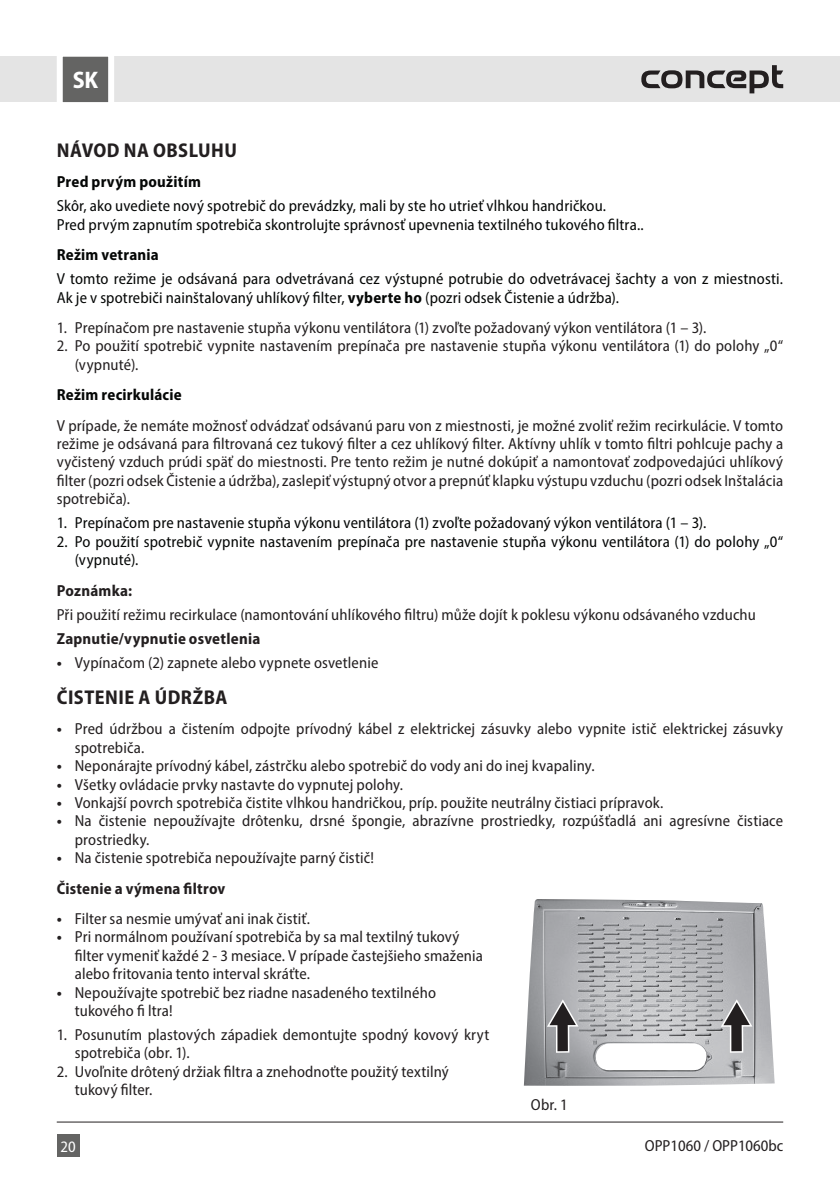
<style>
.page{position:relative;width:840px;height:1191px;background:#fff}
.page>*{position:absolute;margin:0;border:0;box-sizing:border-box;transform-origin:0 0}
.t1{font:700 semi-condensed 24px "Myriad Pro";color:#fff}
.t2{font:700 semi-condensed 20px "Myriad Pro";letter-spacing:.025em;color:#231f20}
.t3{font:semi-condensed 16px/18.4px "Myriad Pro";letter-spacing:.01em;color:#231f20}
.t4{font:semi-condensed 16px/18.4px "Myriad Pro";letter-spacing:.01em;color:#050706}
.t5{font:700 semi-condensed 16px "Myriad Pro";letter-spacing:.015em;color:#050706}
.t6{font:700 semi-condensed 16px "Myriad Pro";letter-spacing:.015em;color:#231f20}
.t7{font:semi-condensed 16px "Myriad Pro";color:#fff}
.s1{font-weight:700}
</style>
<div class="page">
<div style="left:0;top:57px;width:839px;height:45px;background:#e4e4e4"></div>
<div style="left:57px;top:1134px;width:22px;height:23px;background:#646463"></div>
<svg style="left:54px;top:56px;width:63px;height:47px;background:#909090"></svg>
<hr style="left:57px;top:1121px;width:725px;height:1px;background:#231f20">
<svg style="left:641px;top:65px;width:141px;height:28px"></svg>
<img style="left:523px;top:899px;width:251px;height:187px">
<svg style="left:546px;top:999px;width:32px;height:54px;background:#858487"></svg>
<svg style="left:720px;top:999px;width:32px;height:54px;background:#8f8e90"></svg>
<h1 class="t1" style="left:73px;top:65px;width:27px">SK</h1>
<p class="t2" style="left:57px;top:137px;width:181px">NÁVOD NA OBSLUHU</p>
<p class="t5" style="left:57px;top:171px;width:146px">Pred prvým použitím</p>
<p class="t4" style="left:57px;top:196px;width:588px">Skôr, ako uvediete nový spotrebič do prevádzky, mali by ste ho utrieť vlhkou handričkou.<br>Pred prvým zapnutím spotrebiča skontrolujte správnosť upevnenia textilného tukového filtra..</p>
<p class="t5" style="left:57px;top:244px;width:103px">Režim vetrania</p>
<p class="t4" style="left:57px;top:269px;width:727px">V tomto režime je odsávaná para odvetrávaná cez výstupné potrubie do odvetrávacej šachty a von z miestnosti.<br>Ak je v spotrebiči nainštalovaný uhlíkový filter, <span class="s1">vyberte ho</span> (pozri odsek Čistenie a údržba).</p>
<p class="t3" style="left:57px;top:318px;width:650px">1. Prepínačom pre nastavenie stupňa výkonu ventilátora (1) zvoľte požadovaný výkon ventilátora (1 – 3).</p>
<p class="t3" style="left:75px;top:336px;width:709px;text-indent:-18px">2. Po použití spotrebič vypnite nastavením prepínača pre nastavenie stupňa výkonu ventilátora (1) do polohy „0“ (vypnuté).</p>
<p class="t5" style="left:57px;top:384px;width:126px">Režim recirkulácie</p>
<p class="t3" style="left:57px;top:416px;width:727px;text-align:justify">V prípade, že nemáte možnosť odvádzať odsávanú paru von z miestnosti, je možné zvoliť režim recirkulácie. V tomto režime je odsávaná para filtrovaná cez tukový filter a cez uhlíkový filter. Aktívny uhlík v tomto filtri pohlcuje pachy a vyčistený vzduch prúdi späť do miestnosti. Pre tento režim je nutné dokúpiť a namontovať zodpovedajúci uhlíkový filter (pozri odsek Čistenie a údržba), zaslepiť výstupný otvor a prepnúť klapku výstupu vzduchu (pozri odsek Inštalácia spotrebiča).</p>
<p class="t4" style="left:57px;top:513px;width:650px">1. Prepínačom pre nastavenie stupňa výkonu ventilátora (1) zvoľte požadovaný výkon ventilátora (1 – 3).</p>
<p class="t4" style="left:75px;top:532px;width:709px;text-indent:-18px">2. Po použití spotrebič vypnite nastavením prepínača pre nastavenie stupňa výkonu ventilátora (1) do polohy „0“ (vypnuté).</p>
<p class="t6" style="left:57px;top:580px;width:77px">Poznámka:</p>
<p class="t3" style="left:57px;top:605px;width:700px">Při použití režimu recirkulace (namontování uhlíkového filtru) může dojít k poklesu výkonu odsávaného vzduchu</p>
<p class="t6" style="left:57px;top:628px;width:205px">Zapnutie/vypnutie osvetlenia</p>
<p class="t3" style="left:57px;top:653px;width:323px"><span class="s1">•</span> Vypínačom (2) zapnete alebo vypnete osvetlenie</p>
<p class="t2" style="left:57px;top:684px;width:172px">ČISTENIE A ÚDRŽBA</p>
<p class="t3" style="left:75px;top:719px;width:709px;text-indent:-18px"><span class="s1">•</span> Pred údržbou a čistením odpojte prívodný kábel z elektrickej zásuvky alebo vypnite istič elektrickej zásuvky spotrebiča.</p>
<p class="t3" style="left:57px;top:756px;width:539px"><span class="s1">•</span> Neponárajte prívodný kábel, zástrčku alebo spotrebič do vody ani do inej kvapaliny.</p>
<p class="t3" style="left:57px;top:774px;width:347px"><span class="s1">•</span> Všetky ovládacie prvky nastavte do vypnutej polohy.</p>
<p class="t3" style="left:57px;top:793px;width:608px"><span class="s1">•</span> Vonkajší povrch spotrebiča čistite vlhkou handričkou, príp. použite neutrálny čistiaci prípravok.</p>
<p class="t3" style="left:75px;top:811px;width:709px;text-indent:-18px"><span class="s1">•</span> Na čistenie nepoužívajte drôtenku, drsné špongie, abrazívne prostriedky, rozpúšťadlá ani agresívne čistiace prostriedky.</p>
<p class="t3" style="left:57px;top:842px;width:318px;line-height:30.4px"><span class="s1">•</span> Na čistenie spotrebiča nepoužívajte parný čistič!<br><span class="s1">Čistenie a výmena filtrov</span></p>
<p class="t3" style="left:57px;top:909px;width:254px"><span class="s1">•</span> Filter sa nesmie umývať ani inak čistiť.</p>
<p class="t3" style="left:75px;top:927px;width:409px;text-indent:-18px"><span class="s1">•</span> Pri normálnom používaní spotrebiča by sa mal textilný tukový filter vymeniť každé 2 - 3 mesiace. V prípade častejšieho smaženia alebo fritovania tento interval skráťte.</p>
<p class="t3" style="left:75px;top:982px;width:362px;text-indent:-18px"><span class="s1">•</span> Nepoužívajte spotrebič bez riadne nasadeného textilného tukového fi ltra!</p>
<p class="t3" style="left:75px;top:1025px;width:416px;text-indent:-18px">1. Posunutím plastových západiek demontujte spodný kovový kryt spotrebiča (obr. 1).</p>
<p class="t3" style="left:75px;top:1062px;width:375px;text-indent:-18px">2. Uvoľnite drôtený držiak filtra a znehodnoťte použitý textilný tukový filter.</p>
<p class="t3" style="left:530px;top:1095px;width:38px">Obr. 1</p>
<p class="t7" style="left:60px;top:1136px;width:17px">20</p>
<p class="t3" style="left:644px;top:1135px;width:140px">OPP1060 / OPP1060bc</p>
</div>
